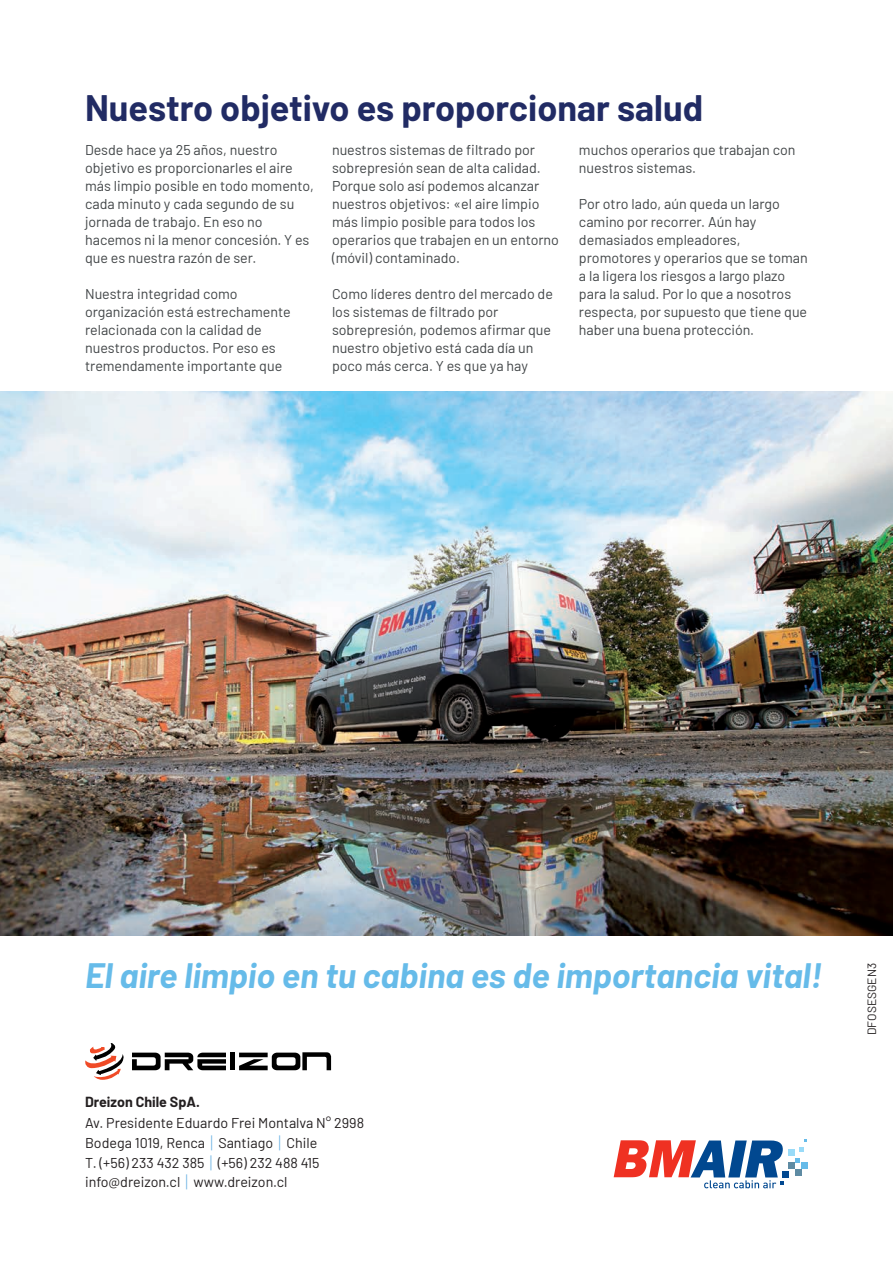
<style>
.page{position:relative;width:893px;height:1263px;background:#fff}
.page>*{position:absolute;margin:0;border:0;box-sizing:border-box;transform-origin:0 0}
.t1{font:700 36px "Barlow";color:#212b64}
.t2{font:italic 700 34.5px "Barlow";color:#66bbe9}
.t3{font:14.25px/18px "Barlow";color:#414547}
.t4{font:14.25px/20.4px "Barlow";color:#231f20}
.t5{font:700 14.25px "Barlow";color:#231f20}
.t6{font:12px "Barlow";color:#231f20}
.s1{font-size:17.85px;color:#69b1e2}
</style>
<div class="page">
<img style="left:0;top:391px;width:893px;height:544px">
<div style="left:788px;top:1149px;width:7px;height:7px;background:#99dbf8"></div>
<svg style="left:799px;top:1139px;width:8px;height:13px"></svg>
<svg style="left:795px;top:1158px;width:4px;height:4px"></svg>
<div style="left:788px;top:1162px;width:7px;height:7px;background:#5e8ba3"></div>
<div style="left:801px;top:1162px;width:7px;height:7px;background:#66bbe9"></div>
<div style="left:782px;top:1171px;width:6px;height:7px;background:#014890"></div>
<svg style="left:614px;top:1140px;width:170px;height:48px"></svg>
<svg style="left:795px;top:1169px;width:6px;height:6px"></svg>
<svg style="left:132px;top:1052px;width:94px;height:18px"></svg>
<div style="left:230px;top:1052px;width:5px;height:18px;background:#000"></div>
<svg style="left:239px;top:1052px;width:92px;height:18px"></svg>
<svg style="left:85px;top:1043px;width:39px;height:37px"></svg>
<h1 class="t1" style="left:85px;top:81px;width:620px">Nuestro objetivo es proporcionar salud</h1>
<p class="t3" style="left:85px;top:139px;width:230px">Desde hace ya 25 años, nuestro objetivo es proporcionarles el aire más limpio posible en todo momento, cada minuto y cada segundo de su jornada de trabajo. En eso no hacemos ni la menor concesión. Y es que es nuestra razón de ser.</p>
<p class="t3" style="left:85px;top:283px;width:207px">Nuestra integridad como organización está estrechamente relacionada con la calidad de nuestros productos. Por eso es tremendamente importante que</p>
<p class="t3" style="left:332px;top:139px;width:228px">nuestros sistemas de filtrado por sobrepresión sean de alta calidad.<br>Porque solo así podemos alcanzar nuestros objetivos: «el aire limpio más limpio posible para todos los operarios que trabajen en un entorno (móvil) contaminado.</p>
<p class="t3" style="left:332px;top:283px;width:223px">Como líderes dentro del mercado de los sistemas de filtrado por sobrepresión, podemos afirmar que nuestro objetivo está cada día un poco más cerca. Y es que ya hay</p>
<p class="t3" style="left:579px;top:139px;width:218px">muchos operarios que trabajan con nuestros sistemas.</p>
<p class="t3" style="left:579px;top:193px;width:230px">Por otro lado, aún queda un largo camino por recorrer. Aún hay demasiados empleadores, promotores y operarios que se toman a la ligera los riesgos a largo plazo para la salud. Por lo que a nosotros respecta, por supuesto que tiene que haber una buena protección.</p>
<h2 class="t2" style="left:85px;top:950px;width:739px">El aire limpio en tu cabina es de importancia vital!</h2>
<p class="t5" style="left:85px;top:1091px;width:116px">Dreizon Chile SpA.</p>
<p class="t4" style="left:85px;top:1111px;width:281px">Av. Presidente Eduardo Frei Montalva N° 2998<br>Bodega 1019, Renca <span class="s1">|</span> Santiago <span class="s1">|</span> Chile<br>T. (+56) 233 432 385 <span class="s1">|</span> (+56) 232 488 415</p>
<p class="t4" style="left:85px;top:1171px;width:204px">info@dreizon.cl <span class="s1">|</span> www.dreizon.cl</p>
<p class="t6" style="left:863px;top:1035px;width:73px;rotate:-90deg">DFOSESGEN3</p>
</div>
